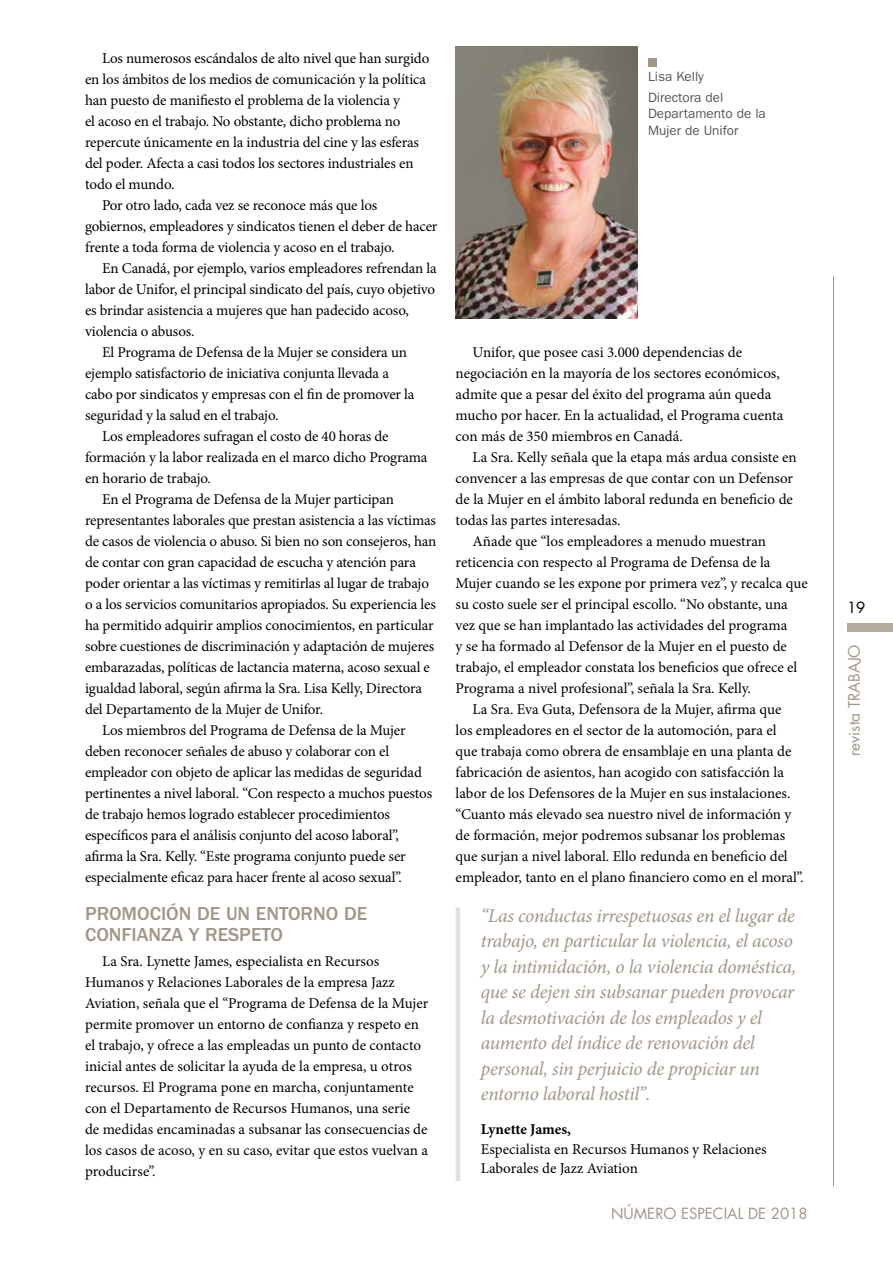
<style>
.page{position:relative;width:893px;height:1263px;background:#fff}
.page>*{position:absolute;margin:0;border:0;box-sizing:border-box;transform-origin:0 0}
.t1{font:italic 19.5px/25.5px "Minion Pro";letter-spacing:-.015em;color:#a19688}
.t2{font:500 19.5px/21px "ITC Franklin Gothic Std";color:#a19688}
.t3{font:15.3px "Futura Std";color:#a19688}
.t4{font:15px/21px "Minion Pro";letter-spacing:-.01em;color:#000}
.t5{font:15px "Futura Std";color:#a19688}
.t6{font:700 15px "Minion Pro";letter-spacing:-.005em;color:#000}
.t7{font:15px "Futura Std";color:#000}
.t8{font:13.5px/20.7px "ITC Franklin Gothic Std";color:#575756}
</style>
<div class="page">
<hr style="left:833px;top:276px;width:1px;height:910px;background:#a19688">
<div style="left:847px;top:623px;width:46px;height:8px;background:#b5ab9f"></div>
<img style="left:456px;top:47px;width:182px;height:272px">
<div style="left:648px;top:58px;width:9px;height:8px;background:#a19688"></div>
<hr style="left:456px;top:907px;width:4px;height:274px;background:#e4dfda">
<p class="t4" style="left:102px;top:48px;width:329px">Los numerosos escándalos de alto nivel que han surgido</p>
<p class="t4" style="left:85px;top:69px;width:342px">en los ámbitos de los medios de comunicación y la política</p>
<p class="t4" style="left:85px;top:90px;width:316px">han puesto de manifiesto el problema de la violencia y</p>
<p class="t4" style="left:85px;top:111px;width:317px">el acoso en el trabajo. No obstante, dicho problema no</p>
<p class="t4" style="left:85px;top:132px;width:335px">repercute únicamente en la industria del cine y las esferas</p>
<p class="t4" style="left:85px;top:153px;width:330px">del poder. Afecta a casi todos los sectores industriales en</p>
<p class="t4" style="left:85px;top:174px;width:91px">todo el mundo.</p>
<p class="t4" style="left:102px;top:195px;width:277px">Por otro lado, cada vez se reconoce más que los</p>
<p class="t4" style="left:85px;top:216px;width:354px">gobiernos, empleadores y sindicatos tienen el deber de hacer</p>
<p class="t4" style="left:85px;top:237px;width:311px">frente a toda forma de violencia y acoso en el trabajo.</p>
<p class="t4" style="left:102px;top:258px;width:336px">En Canadá, por ejemplo, varios empleadores refrendan la</p>
<p class="t4" style="left:85px;top:279px;width:352px">labor de Unifor, el principal sindicato del país, cuyo objetivo</p>
<p class="t4" style="left:85px;top:300px;width:325px">es brindar asistencia a mujeres que han padecido acoso,</p>
<p class="t4" style="left:85px;top:321px;width:111px">violencia o abusos.</p>
<p class="t4" style="left:102px;top:342px;width:306px">El Programa de Defensa de la Mujer se considera un</p>
<p class="t4" style="left:85px;top:363px;width:305px">ejemplo satisfactorio de iniciativa conjunta llevada a</p>
<p class="t4" style="left:85px;top:384px;width:331px">cabo por sindicatos y empresas con el fin de promover la</p>
<p class="t4" style="left:85px;top:405px;width:195px">seguridad y la salud en el trabajo.</p>
<p class="t4" style="left:102px;top:426px;width:288px">Los empleadores sufragan el costo de 40 horas de</p>
<p class="t4" style="left:85px;top:447px;width:344px">formación y la labor realizada en el marco dicho Programa</p>
<p class="t4" style="left:85px;top:468px;width:127px">en horario de trabajo.</p>
<p class="t4" style="left:102px;top:489px;width:293px">En el Programa de Defensa de la Mujer participan</p>
<p class="t4" style="left:85px;top:510px;width:352px">representantes laborales que prestan asistencia a las víctimas</p>
<p class="t4" style="left:85px;top:531px;width:353px">de casos de violencia o abuso. Si bien no son consejeros, han</p>
<p class="t4" style="left:85px;top:552px;width:332px">de contar con gran capacidad de escucha y atención para</p>
<p class="t4" style="left:85px;top:573px;width:345px">poder orientar a las víctimas y remitirlas al lugar de trabajo</p>
<p class="t4" style="left:85px;top:594px;width:352px">o a los servicios comunitarios apropiados. Su experiencia les</p>
<p class="t4" style="left:85px;top:615px;width:350px">ha permitido adquirir amplios conocimientos, en particular</p>
<p class="t4" style="left:85px;top:636px;width:351px">sobre cuestiones de discriminación y adaptación de mujeres</p>
<p class="t4" style="left:85px;top:657px;width:346px">embarazadas, políticas de lactancia materna, acoso sexual e</p>
<p class="t4" style="left:85px;top:678px;width:339px">igualdad laboral, según afirma la Sra. Lisa Kelly, Directora</p>
<p class="t4" style="left:85px;top:699px;width:240px">del Departamento de la Mujer de Unifor.</p>
<p class="t4" style="left:102px;top:720px;width:305px">Los miembros del Programa de Defensa de la Mujer</p>
<p class="t4" style="left:85px;top:741px;width:306px">deben reconocer señales de abuso y colaborar con el</p>
<p class="t4" style="left:85px;top:762px;width:338px">empleador con objeto de aplicar las medidas de seguridad</p>
<p class="t4" style="left:85px;top:783px;width:349px">pertinentes a nivel laboral. “Con respecto a muchos puestos</p>
<p class="t4" style="left:85px;top:804px;width:306px">de trabajo hemos logrado establecer procedimientos</p>
<p class="t4" style="left:85px;top:825px;width:315px">específicos para el análisis conjunto del acoso laboral”,</p>
<p class="t4" style="left:85px;top:846px;width:322px">afirma la Sra. Kelly. “Este programa conjunto puede ser</p>
<p class="t4" style="left:85px;top:867px;width:318px">especialmente eficaz para hacer frente al acoso sexual”.</p>
<h1 class="t2" style="left:85px;top:903px;width:284px">PROMOCIÓN DE UN ENTORNO DE<br>CONFIANZA Y RESPETO</h1>
<p class="t4" style="left:85px;top:951px;width:345px;text-indent:17px">La Sra. Lynette James, especialista en Recursos Humanos y Relaciones Laborales de la empresa Jazz Aviation, señala que el “Programa de Defensa de la Mujer permite promover un entorno de confianza y respeto en el trabajo, y ofrece a las empleadas un punto de contacto inicial antes de solicitar la ayuda de la empresa, u otros recursos. El Programa pone en marcha, conjuntamente con el Departamento de Recursos Humanos, una serie<br>de medidas encaminadas a subsanar las consecuencias de los casos de acoso, y en su caso, evitar que estos vuelvan a producirse”.</p>
<p class="t8" style="left:648px;top:66px;width:77px">Lisa Kelly<br>Directora del</p>
<p class="t8" style="left:648px;top:105px;width:119px;line-height:16.5px">Departamento de la<br>Mujer de Unifor</p>
<p class="t4" style="left:456px;top:342px;width:329px;text-indent:17px">Unifor, que posee casi 3.000 dependencias de negociación en la mayoría de los sectores económicos, admite que a pesar del éxito del programa aún queda mucho por hacer. En la actualidad, el Programa cuenta con más de 350 miembros en Canadá.</p>
<p class="t4" style="left:473px;top:447px;width:326px">La Sra. Kelly señala que la etapa más ardua consiste en</p>
<p class="t4" style="left:456px;top:468px;width:339px">convencer a las empresas de que contar con un Defensor</p>
<p class="t4" style="left:456px;top:489px;width:339px">de la Mujer en el ámbito laboral redunda en beneficio de</p>
<p class="t4" style="left:456px;top:510px;width:166px">todas las partes interesadas.</p>
<p class="t4" style="left:473px;top:531px;width:295px">Añade que “los empleadores a menudo muestran</p>
<p class="t4" style="left:456px;top:552px;width:316px">reticencia con respecto al Programa de Defensa de la</p>
<p class="t4" style="left:456px;top:573px;width:354px">Mujer cuando se les expone por primera vez”, y recalca que</p>
<p class="t4" style="left:456px;top:594px;width:334px">su costo suele ser el principal escollo. “No obstante, una</p>
<p class="t4" style="left:456px;top:615px;width:333px">vez que se han implantado las actividades del programa</p>
<p class="t4" style="left:456px;top:636px;width:333px">y se ha formado al Defensor de la Mujer en el puesto de</p>
<p class="t4" style="left:456px;top:657px;width:343px">trabajo, el empleador constata los beneficios que ofrece el</p>
<p class="t4" style="left:456px;top:678px;width:297px">Programa a nivel profesional”, señala la Sra. Kelly.</p>
<p class="t4" style="left:473px;top:699px;width:310px">La Sra. Eva Guta, Defensora de la Mujer, afirma que</p>
<p class="t4" style="left:456px;top:720px;width:322px">los empleadores en el sector de la automoción, para el</p>
<p class="t4" style="left:456px;top:741px;width:337px">que trabaja como obrera de ensamblaje en una planta de</p>
<p class="t4" style="left:456px;top:762px;width:330px">fabricación de asientos, han acogido con satisfacción la</p>
<p class="t4" style="left:456px;top:783px;width:336px">labor de los Defensores de la Mujer en sus instalaciones.</p>
<p class="t4" style="left:456px;top:804px;width:337px">“Cuanto más elevado sea nuestro nivel de información y</p>
<p class="t4" style="left:456px;top:825px;width:331px">de formación, mejor podremos subsanar los problemas</p>
<p class="t4" style="left:456px;top:846px;width:334px">que surjan a nivel laboral. Ello redunda en beneficio del</p>
<p class="t4" style="left:456px;top:867px;width:350px">empleador, tanto en el plano financiero como en el moral”.</p>
<p class="t1" style="left:481px;top:903px;width:317px">“Las conductas irrespetuosas en el lugar de trabajo, en particular la violencia, el acoso y la intimidación, o la violencia doméstica, que se dejen sin subsanar pueden provocar la desmotivación de los empleados y el aumento del índice de renovación del personal, sin perjuicio de propiciar un entorno laboral hostil”.</p>
<p class="t6" style="left:481px;top:1119px;width:92px">Lynette James,</p>
<p class="t4" style="left:481px;top:1139px;width:287px;line-height:19.5px">Especialista en Recursos Humanos y Relaciones<br>Laborales de Jazz Aviation</p>
<p class="t5" style="left:611px;top:1204px;width:198px">NÚMERO ESPECIAL DE 2018</p>
<p class="t7" style="left:847px;top:597px;width:20px">19</p>
<p class="t3" style="left:844px;top:756px;width:113px;rotate:-90deg">revista TRABAJO</p>
</div>
